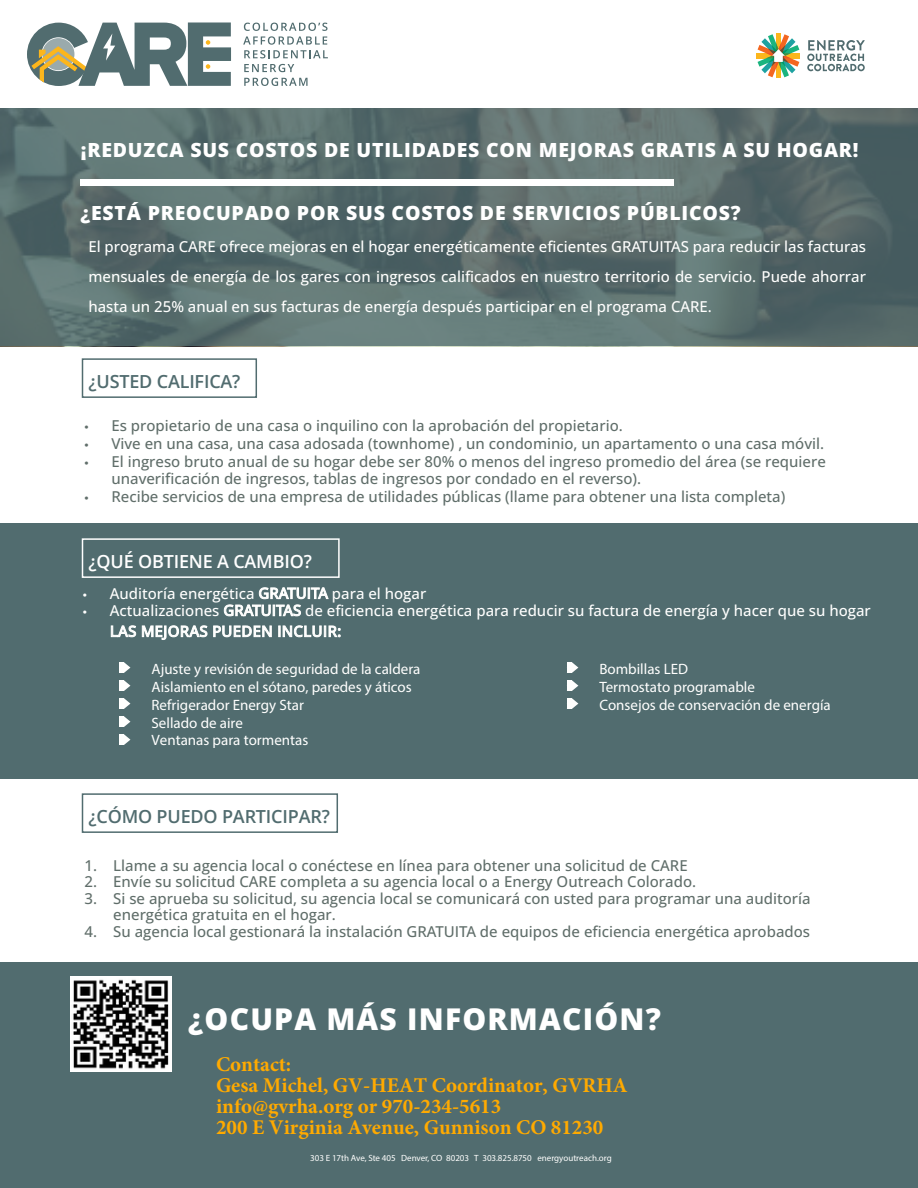
<style>
.page{position:relative;width:918px;height:1188px;background:#fff}
.page>*{position:absolute;margin:0;border:0;box-sizing:border-box;transform-origin:0 0}
.t1{font:800 30px "Open Sans";letter-spacing:.04em;color:#fff}
.t2{font:700 21px/21px "Minion Pro";color:#fa0}
.t3{font:800 19.5px "Open Sans";letter-spacing:.04em;color:#fff}
.t4{font:600 18px "Open Sans";letter-spacing:-.01em;color:#516c6f}
.t5{font:600 18px "Open Sans";letter-spacing:-.01em;color:#fff}
.t6{font:500 15px/17.4px "Open Sans";color:#606e6a}
.t7{font:500 15px/30px "Open Sans";color:#fffffe;text-align:justify}
.t8{font:15px/17.9px "Myriad Pro";color:#fffffe}
.t9{font:9px "Myriad Pro";letter-spacing:-.005em;color:#fffffe}
.s1{font-family:"Myriad Pro";font-weight:400}
</style>
<div class="page">
<div style="left:0;top:523px;width:918px;height:256px;background:#516c6f"></div>
<svg style="left:0;top:108px;width:918px;height:238px;background:#5a6e6e"></svg>
<svg style="left:807px;top:40px;width:58px;height:31px"></svg>
<div style="left:776px;top:34px;width:5px;height:44px;background:#fcb61c"></div>
<div style="left:757px;top:53px;width:43px;height:5px;background:#fcb61c"></div>
<svg style="left:758px;top:34px;width:41px;height:43px"></svg>
<div style="left:82px;top:358px;width:175px;height:40px;border:2px solid #516c6f"></div>
<div style="left:82px;top:538px;width:258px;height:40px;border:2px solid #fff"></div>
<svg style="left:27px;top:22px;width:204px;height:64px"></svg>
<svg style="left:243px;top:23px;width:85px;height:35px"></svg>
<svg style="left:244px;top:64px;width:50px;height:8px"></svg>
<svg style="left:244px;top:78px;width:64px;height:8px"></svg>
<div style="left:81px;top:179px;width:593px;height:7px;background:#fff"></div>
<div style="left:82px;top:793px;width:256px;height:40px;border:2px solid #516c6f"></div>
<div style="left:0;top:962px;width:918px;height:226px;background:#516c6f"></div>
<img style="left:70px;top:976px;width:101px;height:95px">
<svg style="left:124px;top:662px;width:6px;height:11px"></svg>
<div style="left:119px;top:662px;width:5px;height:11px;background:#fffffe"></div>
<svg style="left:124px;top:680px;width:6px;height:11px"></svg>
<div style="left:119px;top:680px;width:5px;height:11px;background:#fffffe"></div>
<svg style="left:124px;top:698px;width:6px;height:11px"></svg>
<div style="left:119px;top:698px;width:5px;height:11px;background:#fffffe"></div>
<svg style="left:124px;top:716px;width:6px;height:11px"></svg>
<div style="left:119px;top:716px;width:5px;height:11px;background:#fffffe"></div>
<svg style="left:124px;top:734px;width:6px;height:11px"></svg>
<div style="left:119px;top:734px;width:5px;height:11px;background:#fffffe"></div>
<svg style="left:572px;top:662px;width:6px;height:11px"></svg>
<div style="left:567px;top:662px;width:5px;height:11px;background:#fffffe"></div>
<svg style="left:572px;top:680px;width:6px;height:11px"></svg>
<div style="left:567px;top:680px;width:5px;height:11px;background:#fffffe"></div>
<svg style="left:572px;top:698px;width:6px;height:11px"></svg>
<div style="left:567px;top:698px;width:5px;height:11px;background:#fffffe"></div>
<p class="t3" style="left:81px;top:135px;width:779px">¡REDUZCA SUS COSTOS DE UTILIDADES CON MEJORAS GRATIS A SU HOGAR!</p>
<p class="t3" style="left:81px;top:198px;width:662px">¿ESTÁ PREOCUPADO POR SUS COSTOS DE SERVICIOS PÚBLICOS?</p>
<p class="t7" style="left:88px;top:231px;width:779px">El programa CARE ofrece mejoras en el hogar energéticamente eficientes GRATUITAS para reducir las facturas mensuales de energía de los gares con ingresos calificados en nuestro territorio de servicio. Puede ahorrar hasta un 25% anual en sus facturas de energía después participar en el programa CARE.</p>
<p class="t4" style="left:88px;top:369px;width:154px">¿USTED CALIFICA?</p>
<p class="t6" style="left:84px;top:416px;width:540px"><span class="s1">•</span> Es propietario de una casa o inquilino con la aprobación del propietario.</p>
<p class="t6" style="left:84px;top:434px;width:741px"><span class="s1">•</span> Vive en una casa, una casa adosada (townhome) , un condominio, un apartamento o una casa móvil.</p>
<p class="t6" style="left:111px;top:452px;width:716px;text-indent:-27px"><span class="s1">•</span> El ingreso bruto anual de su hogar debe ser 80% o menos del ingreso promedio del área (se requiere unaverificación de ingresos, tablas de ingresos por condado en el reverso).</p>
<p class="t6" style="left:84px;top:488px;width:702px"><span class="s1">•</span> Recibe servicios de una empresa de utilidades públicas (llame para obtener una lista completa)</p>
<p class="t5" style="left:88px;top:549px;width:225px">¿QUÉ OBTIENE A CAMBIO?</p>
<p class="t7" style="left:83px;top:578px;width:345px"><span class="s1">•</span> Auditoría energética GRATUITA para el hogar</p>
<p class="t7" style="left:110px;top:599px;width:763px;line-height:21px;text-indent:-27px"><span class="s1">•</span> Actualizaciones GRATUITAS de eficiencia energética para reducir su factura de energía y hacer que su hogar<br>LAS MEJORAS PUEDEN INCLUIR:</p>
<p class="t8" style="left:152px;top:660px;width:270px">Ajuste y revisión de seguridad de la caldera<br>Aislamiento en el sótano, paredes y áticos<br>Refrigerador Energy Star<br>Sellado de aire<br>Ventanas para tormentas</p>
<p class="t8" style="left:599px;top:660px;width:233px">Bombillas LED<br>Termostato programable<br>Consejos de conservación de energía</p>
<p class="t4" style="left:88px;top:804px;width:243px">¿CÓMO PUEDO PARTICIPAR?</p>
<p class="t6" style="left:84px;top:856px;width:605px">1. Llame a su agencia local o conéctese en línea para obtener una solicitud de CARE</p>
<p class="t6" style="left:84px;top:873px;width:613px">2. Envíe su solicitud CARE completa a su agencia local o a Energy Outreach Colorado.</p>
<p class="t6" style="left:113px;top:891px;width:699px;line-height:15.9px;text-indent:-29px">3. Si se aprueba su solicitud, su agencia local se comunicará con usted para programar una auditoría energética gratuita en el hogar.</p>
<p class="t6" style="left:84px;top:922px;width:727px">4. Su agencia local gestionará la instalación GRATUITA de equipos de eficiencia energética aprobados</p>
<p class="t1" style="left:188px;top:996px;width:474px">¿OCUPA MÁS INFORMACIÓN?</p>
<p class="t2" style="left:216px;top:1053px;width:413px">Contact:<br>Gesa Michel, GV-HEAT Coordinator, GVRHA info@gvrha.org or 970-234-5613<br>200 E Virginia Avenue, Gunnison CO 81230</p>
<p class="t9" style="left:310px;top:1153px;width:303px">303 E 17th Ave, Ste 405 Denver, CO 80203 T 303.825.8750 energyoutreach.org</p>
</div>
